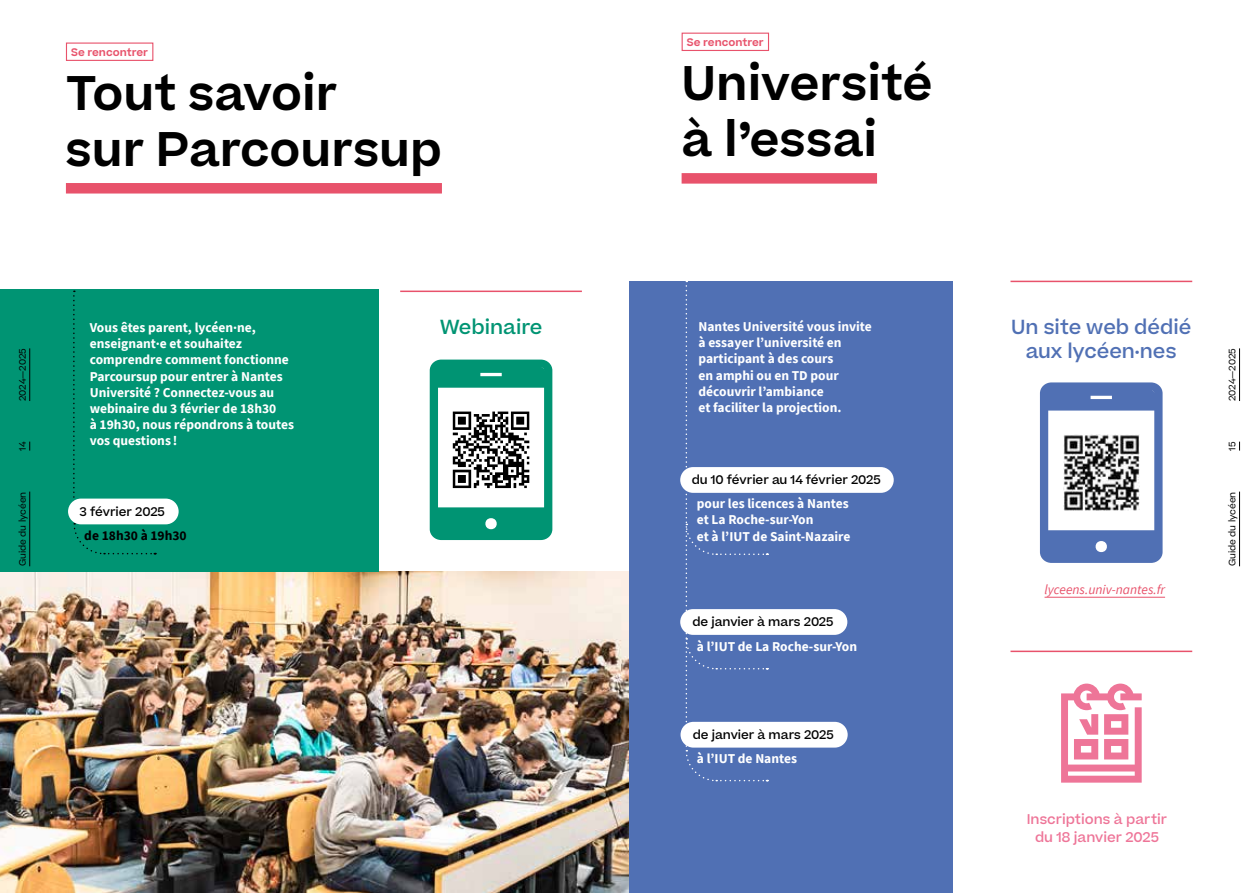
<style>
.page{position:relative;width:1259px;height:893px;background:#fff}
.page>*{position:absolute;margin:0;border:0;box-sizing:border-box;transform-origin:0 0}
.t1{font:600 46.5px/55.8px "Beatrice";color:#000}
.t2{font:500 19.5px/23.4px "Beatrice";color:#5070b4;text-align:center}
.t3{font:500 19.5px "Beatrice";color:#009473}
.t4{font:700 13.5px/16.2px "Source Sans Pro";color:#fff}
.t5{font:500 13.5px/18px "Beatrice";color:#ee7598;text-align:center}
.t6{font:italic 13.5px "Source Sans Pro";color:#e8526b}
.t7{font:700 13.5px "Source Sans Pro";color:#000}
.t8{font:500 12px "Beatrice";color:#000}
.t9{font:600 10.5px "Beatrice";color:#e8526b}
.t10{font:9px "Beatrice";color:#000}
</style>
<div class="page">
<img style="left:0;top:572px;width:629px;height:321px">
<svg style="left:1061px;top:684px;width:80px;height:99px"></svg>
<div style="left:681px;top:33px;width:88px;height:18px;border:1px solid #e8526b"></div>
<div style="left:681px;top:173px;width:196px;height:11px;background:#e8526b"></div>
<div style="left:629px;top:281px;width:323px;height:612px;background:#5070b4"></div>
<div style="left:680px;top:467px;width:213px;height:26px;background:#fff;border-radius:13px"></div>
<svg style="left:685px;top:281px;width:84px;height:501px"></svg>
<div style="left:680px;top:722px;width:167px;height:26px;background:#fff;border-radius:13px"></div>
<div style="left:680px;top:609px;width:167px;height:26px;background:#fff;border-radius:13px"></div>
<hr style="left:1010px;top:651px;width:182px;height:1px;background:#e8526b">
<hr style="left:1010px;top:281px;width:182px;height:1px;background:#e8526b">
<svg style="left:1040px;top:382px;width:122px;height:181px"></svg>
<img style="left:1063px;top:434px;width:76px;height:77px">
<hr style="left:1044px;top:597px;width:121px;height:1px;background:#e8526b">
<div style="left:0;top:289px;width:378px;height:283px;background:#009473"></div>
<div style="left:66px;top:43px;width:87px;height:18px;border:1px solid #e8526b"></div>
<div style="left:66px;top:183px;width:376px;height:11px;background:#e8526b"></div>
<svg style="left:73px;top:291px;width:2px;height:210px"></svg>
<svg style="left:73px;top:523px;width:84px;height:32px"></svg>
<div style="left:68px;top:499px;width:111px;height:25px;background:#fff;border-radius:13px"></div>
<hr style="left:400px;top:291px;width:182px;height:1px;background:#e8526b">
<svg style="left:430px;top:360px;width:122px;height:180px"></svg>
<hr style="left:29px;top:492px;width:1px;height:74px;background:#000">
<hr style="left:29px;top:348px;width:1px;height:53px;background:#000">
<hr style="left:1239px;top:492px;width:1px;height:74px;background:#000">
<hr style="left:1239px;top:348px;width:1px;height:53px;background:#000">
<p class="t9" style="left:71px;top:45px;width:78px">Se rencontrer</p>
<h1 class="t1" style="left:66px;top:65px;width:377px">Tout savoir<br>sur Parcoursup</h1>
<p class="t10" style="left:17px;top:401px;width:54px;rotate:-90deg">2024—2025</p>
<p class="t10" style="left:17px;top:451px;width:10px;rotate:-90deg">14</p>
<p class="t10" style="left:17px;top:566px;width:76px;rotate:-90deg">Guide du lycéen</p>
<p class="t4" style="left:90px;top:319px;width:168px">Vous êtes parent, lycéen·ne,</p>
<h2 class="t3" style="left:440px;top:314px;width:104px">Webinaire</h2>
<p class="t4" style="left:90px;top:335px;width:206px">enseignant·e et souhaitez comprendre comment fonctionne<br>Parcoursup pour entrer à Nantes<br>Université ? Connectez-vous au webinaire du 3 février de 18h30<br>à 19h30, nous répondrons à toutes vos questions !</p>
<p class="t8" style="left:80px;top:504px;width:87px">3 février 2025</p>
<p class="t7" style="left:84px;top:526px;width:104px">de 18h30 à 19h30</p>
<p class="t9" style="left:687px;top:35px;width:78px">Se rencontrer</p>
<h1 class="t1" style="left:681px;top:56px;width:252px">Université à l’essai</h1>
<p class="t4" style="left:698px;top:318px;width:175px">Nantes Université vous invite à essayer l’université en participant à des cours<br>en amphi ou en TD pour découvrir l’ambiance<br>et faciliter la projection.</p>
<p class="t8" style="left:692px;top:472px;width:191px">du 10 février au 14 février 2025</p>
<p class="t4" style="left:697px;top:495px;width:155px">pour les licences à Nantes et La Roche-sur-Yon<br>et à l’IUT de Saint-Nazaire</p>
<p class="t8" style="left:692px;top:614px;width:143px">de janvier à mars 2025</p>
<p class="t4" style="left:697px;top:638px;width:162px">à l’IUT de La Roche-sur-Yon</p>
<p class="t8" style="left:693px;top:727px;width:143px">de janvier à mars 2025</p>
<p class="t4" style="left:697px;top:750px;width:102px">à l’IUT de Nantes</p>
<h2 class="t2" style="left:1011px;top:316px;width:182px">Un site web dédié aux lycéen·nes</h2>
<p class="t6" style="left:1044px;top:581px;width:122px">lyceens.univ-nantes.fr</p>
<p class="t10" style="left:1226px;top:401px;width:54px;rotate:-90deg">2024—2025</p>
<p class="t10" style="left:1226px;top:451px;width:10px;rotate:-90deg">15</p>
<p class="t10" style="left:1226px;top:566px;width:76px;rotate:-90deg">Guide du lycéen</p>
<p class="t5" style="left:1026px;top:810px;width:142px">Inscriptions à partir du 18 janvier 2025</p>
</div>
